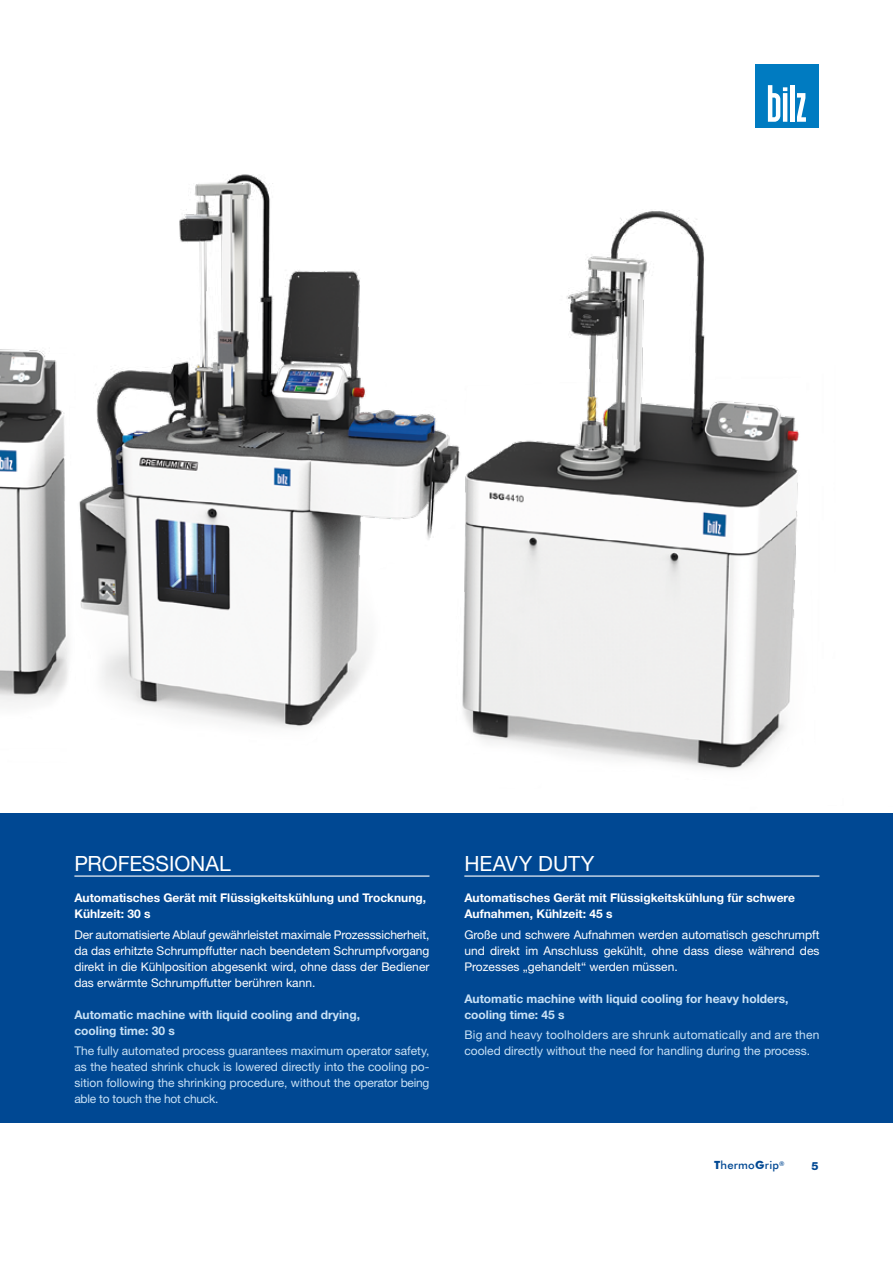
<style>
.page{position:relative;width:893px;height:1263px;background:#fff}
.page>*{position:absolute;margin:0;border:0;box-sizing:border-box;transform-origin:0 0}
.t1{font:21px "Helvetica Neue LT";color:#fff}
.t2{font:12px/15.9px "Helvetica Neue LT";color:#fff;text-align:justify}
.t3{font:12px/15.9px "Helvetica Neue LT";color:#c8e1f6;text-align:justify}
.t4{font:700 12px/15.9px "Helvetica Neue LT";color:#fff}
.t5{font:700 12px/15.9px "Helvetica Neue LT";color:#c8e1f6}
.t6{font:500 11.25px "Futura BT";letter-spacing:.02em;color:#004893}
.t7{font:800 11.25px "Helvetica Neue LT";color:#004893}
.t8{font:500 6.45px "Futura BT";color:#004893}
.s1{font-weight:700}
</style>
<div class="page">
<div style="left:755px;top:64px;width:64px;height:63px;background:#007bc1"></div>
<svg style="left:797px;top:93px;width:9px;height:29px"></svg>
<hr style="left:790px;top:85px;width:4px;height:37px;background:#fff">
<svg style="left:768px;top:85px;width:19px;height:37px"></svg>
<img style="left:0;top:174px;width:799px;height:596px">
<div style="left:0;top:813px;width:893px;height:310px;background:#004893"></div>
<hr style="left:74px;top:875px;width:355px;height:2px;background:#fff">
<hr style="left:464px;top:875px;width:355px;height:2px;background:#fff">
<h1 class="t1" style="left:74px;top:851px;width:158px">PROFESSIONAL</h1>
<h1 class="t1" style="left:464px;top:851px;width:132px">HEAVY DUTY</h1>
<p class="t4" style="left:464px;top:890px;width:332px">Automatisches Gerät mit Flüssigkeitskühlung für schwere<br>Aufnahmen, Kühlzeit: 45 s</p>
<p class="t2" style="left:464px;top:926px;width:357px">Große und schwere Aufnahmen werden automatisch geschrumpft und direkt im Anschluss gekühlt, ohne dass diese während des Prozesses „gehandelt“ werden müssen.</p>
<p class="t5" style="left:464px;top:990px;width:326px">Automatic machine with liquid cooling for heavy holders, cooling time: 45 s</p>
<p class="t3" style="left:464px;top:1027px;width:357px">Big and heavy toolholders are shrunk automatically and are then cooled directly without the need for handling during the process.</p>
<p class="t4" style="left:74px;top:890px;width:353px">Automatisches Gerät mit Flüssigkeitskühlung und Trocknung,<br>Kühlzeit: 30 s</p>
<p class="t2" style="left:74px;top:926px;width:357px">Der automatisierte Ablauf gewährleistet maximale Prozesssicherheit, da das erhitzte Schrumpffutter nach beendetem Schrumpfvorgang direkt in die Kühlposition abgesenkt wird, ohne dass der Bediener das erwärmte Schrumpffutter berühren kann.</p>
<p class="t5" style="left:74px;top:1006px;width:287px">Automatic machine with liquid cooling and drying, cooling time: 30 s</p>
<p class="t3" style="left:74px;top:1042px;width:357px">The fully automated process guarantees maximum operator safety, as the heated shrink chuck is lowered directly into the cooling po&shy;sition following the shrinking procedure, without the operator being able to touch the hot chuck.</p>
<p class="t6" style="left:714px;top:1158px;width:66px"><span class="s1">T</span>hermo<span class="s1">G</span>rip</p>
<p class="t7" style="left:811px;top:1159px;width:9px">5</p>
<p class="t8" style="left:779px;top:1159px;width:7px">®</p>
</div>
